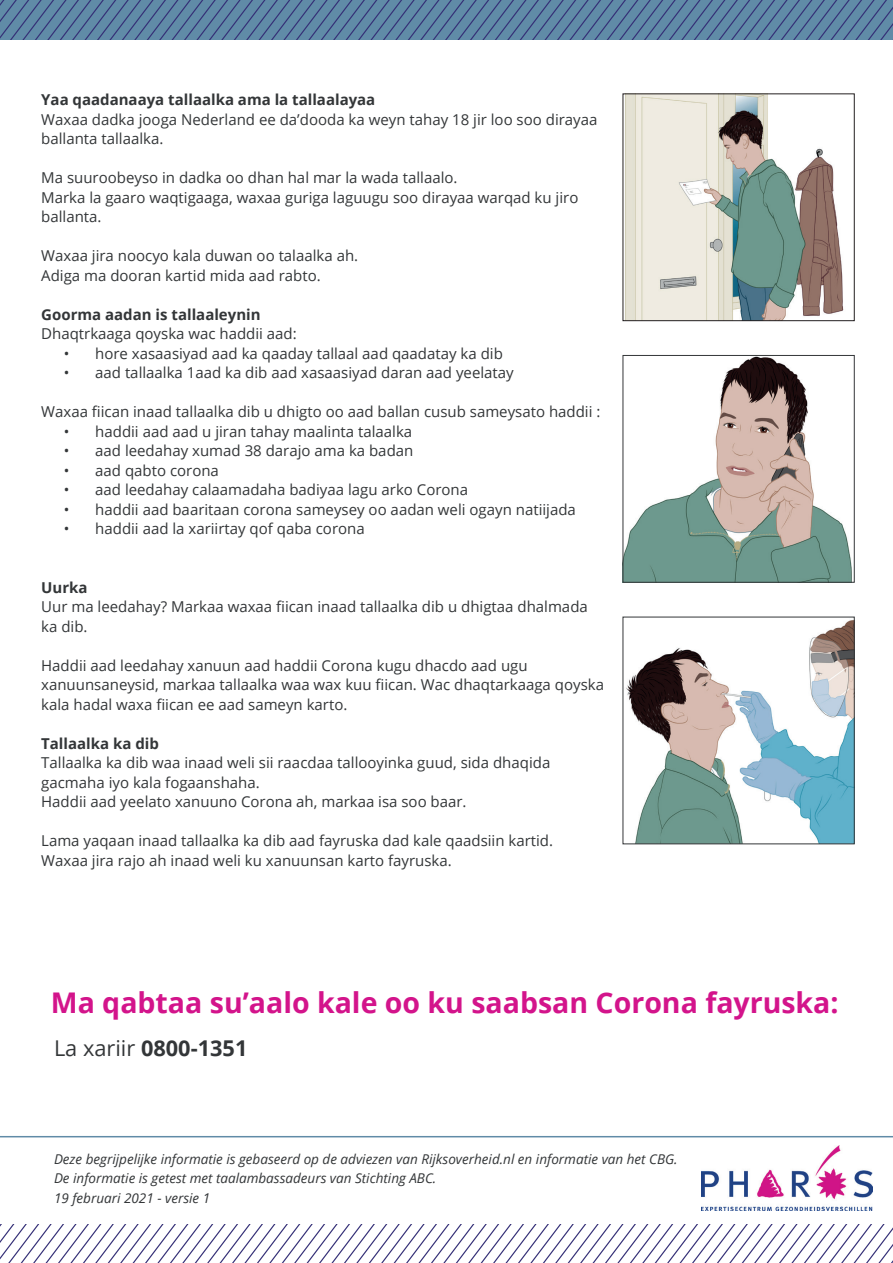
<style>
.page{position:relative;width:893px;height:1263px;background:#fff}
.page>*{position:absolute;margin:0;border:0;box-sizing:border-box;transform-origin:0 0}
.t1{font:700 28.5px "Open Sans";color:#d3148b}
.t2{font:700 21.75px "Open Sans";color:#333638}
.t3{font:15px/19.5px "Open Sans";color:#333638}
.t4{font:700 15px "Open Sans";color:#333638}
.t5{font:italic 13.5px/19.5px "Open Sans";color:#333638}
.s1{font-weight:400}
</style>
<div class="page">
<svg style="left:0;top:1225px;width:893px;height:38px"></svg>
<hr style="left:0;top:1136px;width:893px;height:1px;background:#608ba7">
<svg style="left:0;top:0;width:893px;height:40px;background:#5a7fa1"></svg>
<img style="left:625px;top:95px;width:219px;height:224px">
<div style="left:623px;top:93px;width:232px;height:228px;border:1px solid #231f20"></div>
<img style="left:625px;top:357px;width:227px;height:224px">
<div style="left:623px;top:355px;width:232px;height:228px;border:1px solid #333638"></div>
<img style="left:626px;top:620px;width:227px;height:222px">
<div style="left:623px;top:617px;width:232px;height:227px;border:1px solid #333638"></div>
<img style="left:701px;top:1146px;width:171px;height:64px">
<p class="t4" style="left:41px;top:89px;width:336px">Yaa qaadanaaya tallaalka ama la tallaalayaa</p>
<p class="t3" style="left:41px;top:109px;width:558px">Waxaa dadka jooga Nederland ee da’dooda ka weyn tahay 18 jir loo soo dirayaa ballanta tallaalka.</p>
<p class="t3" style="left:41px;top:167px;width:539px">Ma suuroobeyso in dadka oo dhan hal mar la wada tallaalo.<br>Marka la gaaro waqtigaaga, waxaa guriga laguugu soo dirayaa warqad ku jiro ballanta.</p>
<p class="t3" style="left:41px;top:245px;width:318px">Waxaa jira noocyo kala duwan oo talaalka ah.<br>Adiga ma dooran kartid mida aad rabto.</p>
<p class="t4" style="left:41px;top:303px;width:221px">Goorma aadan is tallaaleynin</p>
<p class="t3" style="left:41px;top:323px;width:257px">Dhaqtrkaaga qoyska wac haddii aad:</p>
<p class="t3" style="left:64px;top:343px;width:441px">• hore xasaasiyad aad ka qaaday tallaal aad qaadatay ka dib</p>
<p class="t3" style="left:64px;top:362px;width:452px">• aad tallaalka 1aad ka dib aad xasaasiyad daran aad yeelatay</p>
<p class="t3" style="left:41px;top:401px;width:561px">Waxaa fiican inaad tallaalka dib u dhigto oo aad ballan cusub sameysato haddii :</p>
<p class="t3" style="left:64px;top:421px;width:350px">• haddii aad aad u jiran tahay maalinta talaalka</p>
<p class="t3" style="left:64px;top:440px;width:351px">• aad leedahay xumad 38 darajo ama ka badan</p>
<p class="t3" style="left:64px;top:460px;width:157px">• aad qabto corona</p>
<p class="t3" style="left:64px;top:479px;width:406px">• aad leedahay calaamadaha badiyaa lagu arko Corona</p>
<p class="t3" style="left:64px;top:499px;width:514px">• haddii aad baaritaan corona sameysey oo aadan weli ogayn natiijada</p>
<p class="t3" style="left:64px;top:518px;width:303px">• haddii aad la xariirtay qof qaba corona</p>
<p class="t4" style="left:41px;top:576px;width:48px">Uurka</p>
<p class="t3" style="left:41px;top:596px;width:548px">Uur ma leedahay? Markaa waxaa fiican inaad tallaalka dib u dhigtaa dhalmada ka dib.</p>
<p class="t3" style="left:41px;top:655px;width:564px">Haddii aad leedahay xanuun aad haddii Corona kugu dhacdo aad ugu xanuunsaneysid, markaa tallaalka waa wax kuu fiican. Wac dhaqtarkaaga qoyska kala hadal waxa fiican ee aad sameyn karto.</p>
<p class="t4" style="left:41px;top:732px;width:119px">Tallaalka ka dib</p>
<p class="t3" style="left:41px;top:752px;width:511px">Tallaalka ka dib waa inaad weli sii raacdaa tallooyinka guud, sida dhaqida gacmaha iyo kala fogaanshaha.<br>Haddii aad yeelato xanuuno Corona ah, markaa isa soo baar.</p>
<p class="t3" style="left:41px;top:830px;width:513px">Lama yaqaan inaad tallaalka ka dib aad fayruska dad kale qaadsiin kartid.<br>Waxaa jira rajo ah inaad weli ku xanuunsan karto fayruska.</p>
<h1 class="t1" style="left:51px;top:982px;width:789px">Ma qabtaa su’aalo kale oo ku saabsan Corona fayruska:</h1>
<h2 class="t2" style="left:54px;top:1033px;width:195px"><span class="s1">La xariir</span> 0800-1351</h2>
<p class="t5" style="left:54px;top:1149px;width:625px">Deze begrijpelijke informatie is gebaseerd op de adviezen van Rijksoverheid.nl en informatie van het CBG.<br>De informatie is getest met taalambassadeurs van Stichting ABC.<br>19 februari 2021 - versie 1</p>
</div>
